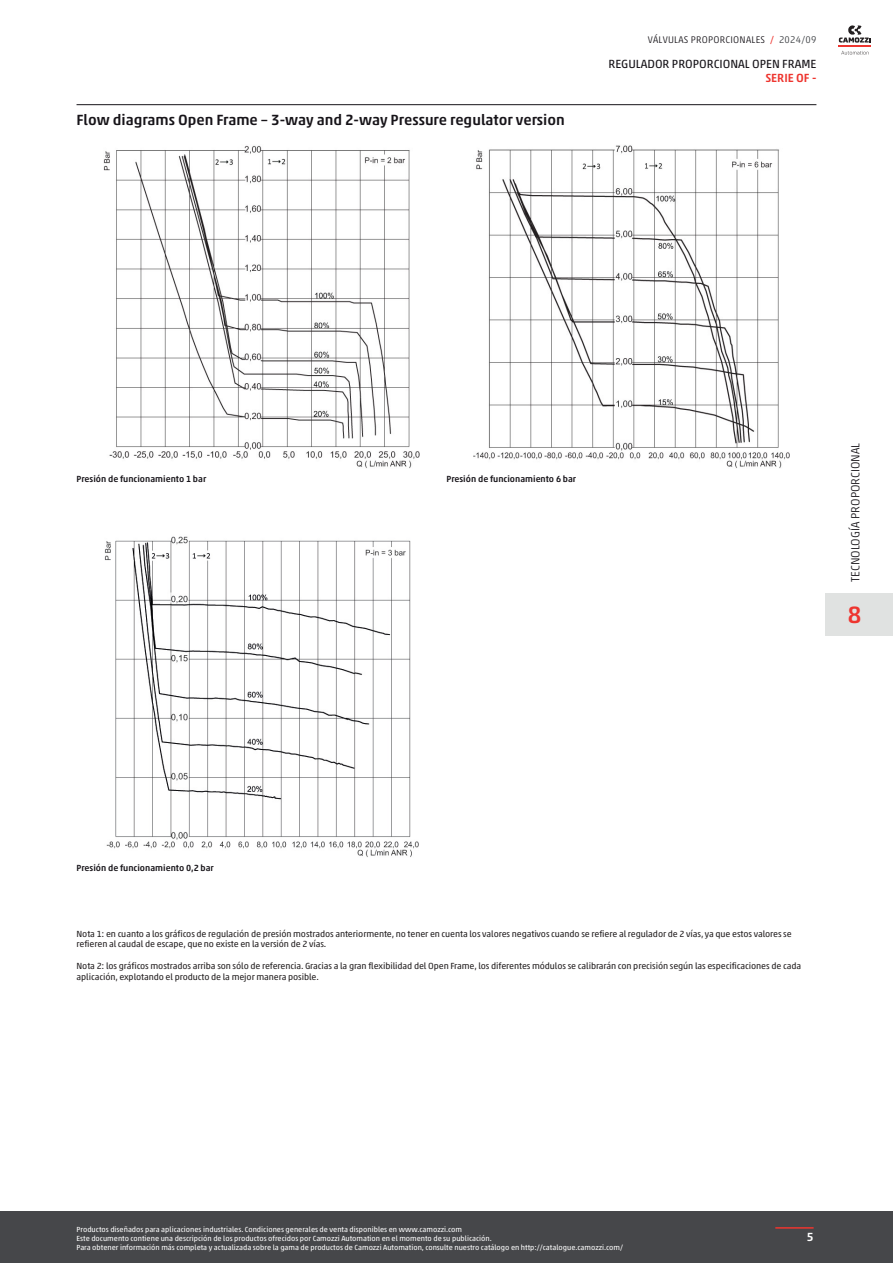
<style>
.page{position:relative;width:893px;height:1263px;background:#fff}
.page>*{position:absolute;margin:0;border:0;box-sizing:border-box;transform-origin:0 0}
.Num_catalogo_no_lingua{font:500 24px "Akko W1 G";color:#ee352f}
.Titolo_SEZIONE{font:500 15px "Akko W1 G";color:#171419}
.TITOLO_Home_small{font:12px "Akko W1 G";color:#171419}
.NOME_CATALOGO{font:300 12px "Akko W1 G";color:#171419}
.SOTTOTITOLO_Home_small{font:500 12px "Akko W1 G";color:#ee352f}
.t1{font:500 12px "Akko W1 G";color:#fff}
.Edizione_catalogo{font:300 9.75px "Akko W1 G";letter-spacing:.025em;color:#171419}
.Descrizione_fine_pagina{font:9px/10.8px "Akko W1 G";letter-spacing:-.01em;color:#231f20}
.Descrizioni_dide{font:500 9px "Akko W1 G";color:#171419}
.footNotes{font:7.5px/9px "Akko W1 G";color:#fff}
.s1{font-weight:400;color:#ee352f}
.s2{color:#383b3f}
</style>
<div class="page">
<hr style="left:77px;top:104px;width:739px;height:1px;background:#171419">
<img style="left:104px;top:145px;width:315px;height:323px">
<img style="left:473px;top:145px;width:317px;height:323px">
<img style="left:105px;top:536px;width:313px;height:321px">
<div style="left:0;top:1211px;width:893px;height:52px;background:#46474a"></div>
<hr style="left:775px;top:1227px;width:39px;height:1px;background:#ee352f">
<hr style="left:839px;top:45px;width:32px;height:2px;background:#ee352f">
<svg style="left:839px;top:25px;width:32px;height:18px"></svg>
<svg style="left:841px;top:51px;width:28px;height:4px"></svg>
<div style="left:825px;top:593px;width:59px;height:42px;background:#e0e2e1"></div>
<div style="left:884px;top:593px;width:9px;height:42px;background:#e0e2e1"></div>
<p class="Titolo_SEZIONE" style="left:77px;top:109px;width:490px">Flow diagrams Open Frame – 3-way and 2-way Pressure regulator version</p>
<p class="Edizione_catalogo" style="left:648px;top:32px;width:170px">VÁLVULAS PROPORCIONALES <span class="s1">/</span> <span class="s2">2024/09</span></p>
<p class="TITOLO_Home_small" style="left:608px;top:55px;width:209px">REGULADOR PROPORCIONAL OPEN FRAME</p>
<p class="SOTTOTITOLO_Home_small" style="left:765px;top:69px;width:53px">SERIE OF -</p>
<p class="Descrizioni_dide" style="left:77px;top:472px;width:131px">Presión de funcionamiento 1 bar</p>
<p class="Descrizioni_dide" style="left:446px;top:472px;width:131px">Presión de funcionamiento 6 bar</p>
<p class="NOME_CATALOGO" style="left:847px;top:582px;width:141px;rotate:-90deg">TECNOLOGÍA PROPORCIONAL</p>
<p class="Num_catalogo_no_lingua" style="left:848px;top:597px;width:15px">8</p>
<p class="Descrizioni_dide" style="left:77px;top:861px;width:139px">Presión de funcionamiento 0,2 bar</p>
<p class="Descrizione_fine_pagina" style="left:77px;top:927px;width:717px">Nota 1: en cuanto a los gráficos de regulación de presión mostrados anteriormente, no tener en cuenta los valores negativos cuando se refiere al regulador de 2 vías, ya que estos valores se refieren al caudal de escape, que no existe en la versión de 2 vías.</p>
<p class="Descrizione_fine_pagina" style="left:77px;top:960px;width:726px">Nota 2: los gráficos mostrados arriba son sólo de referencia. Gracias a la gran flexibilidad del Open Frame, los diferentes módulos se calibrarán con precisión según las especificaciones de cada aplicación, explotando el producto de la mejor manera posible.</p>
<p class="footNotes" style="left:77px;top:1225px;width:548px">Productos diseñados para aplicaciones industriales. Condiciones generales de venta disponibles en www.camozzi.com<br>Este documento contiene una descripción de los productos ofrecidos por Camozzi Automation en el momento de su publicación.<br>Para obtener información más completa y actualizada sobre la gama de productos de Camozzi Automation, consulte nuestro catálogo en http://catalogue.camozzi.com/</p>
<h3 class="t1" style="left:807px;top:1228px;width:8px">5</h3>
</div>
